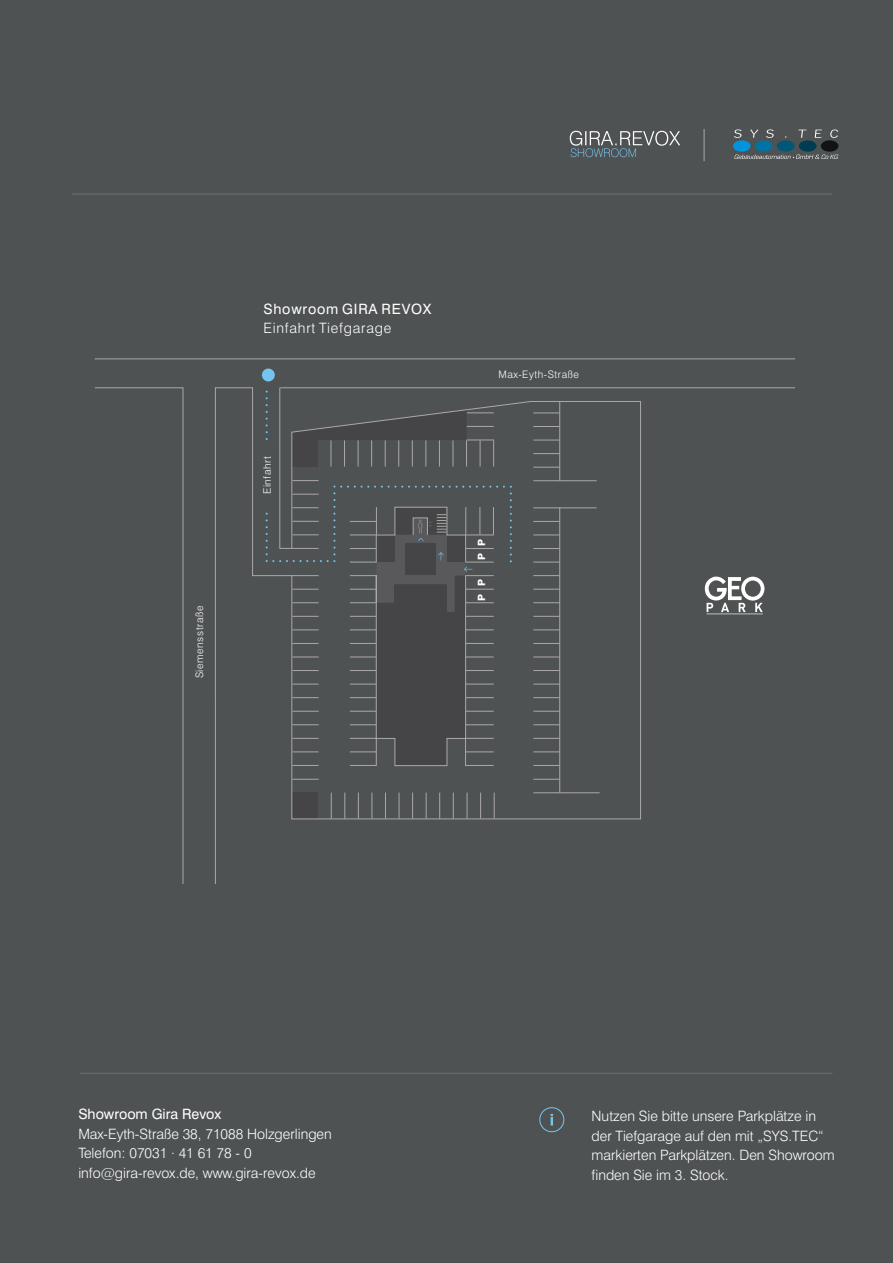
<style>
.page{position:relative;width:893px;height:1263px;background:#4f5252}
.page>*{position:absolute;margin:0;border:0;box-sizing:border-box;transform-origin:0 0}
.t1{font:300 14.25px/19.6px "Swiss 721 BT";color:#fff}
.t2{font:300 14.25px "Swiss 721 BT";letter-spacing:.055em;color:#fff}
.t3{font:14.25px "Swiss 721 BT";letter-spacing:.055em;color:#fff}
.t4{font:14.25px "Swiss 721 BT";color:#fff}
.t5{font:300 10.35px "Swiss 721 BT";letter-spacing:.055em;color:#fff}
.t6{font:800 10.05px "Swiss 721 BT";color:#fff}
</style>
<div class="page">
<svg style="left:570px;top:131px;width:110px;height:26px"></svg>
<svg style="left:734px;top:129px;width:8px;height:9px"></svg>
<svg style="left:750px;top:130px;width:8px;height:8px"></svg>
<svg style="left:766px;top:129px;width:8px;height:9px"></svg>
<svg style="left:798px;top:130px;width:8px;height:8px"></svg>
<svg style="left:815px;top:130px;width:7px;height:8px"></svg>
<svg style="left:830px;top:129px;width:8px;height:9px"></svg>
<div style="left:733px;top:140px;width:18px;height:12px;background:#0094de;border-radius:50%"></div>
<div style="left:777px;top:140px;width:17px;height:12px;background:#005778;border-radius:50%"></div>
<div style="left:799px;top:140px;width:17px;height:12px;background:#003d54;border-radius:50%"></div>
<div style="left:821px;top:140px;width:17px;height:12px;background:#121414;border-radius:50%"></div>
<div style="left:755px;top:140px;width:18px;height:12px;background:#0073a3;border-radius:50%"></div>
<svg style="left:734px;top:154px;width:104px;height:5px"></svg>
<hr style="left:704px;top:129px;width:1px;height:32px;background:#aba8a8">
<hr style="left:80px;top:1073px;width:752px;height:1px;background:#737070">
<hr style="left:72px;top:194px;width:760px;height:1px;background:#737070">
<svg style="left:94px;top:358px;width:701px;height:526px"></svg>
<svg style="left:291px;top:401px;width:350px;height:419px"></svg>
<svg style="left:533px;top:412px;width:26px;height:1px"></svg>
<svg style="left:533px;top:589px;width:26px;height:1px"></svg>
<svg style="left:533px;top:670px;width:26px;height:1px"></svg>
<svg style="left:358px;top:793px;width:1px;height:26px"></svg>
<svg style="left:533px;top:575px;width:26px;height:1px"></svg>
<svg style="left:533px;top:751px;width:26px;height:1px"></svg>
<svg style="left:439px;top:793px;width:1px;height:26px"></svg>
<svg style="left:533px;top:426px;width:26px;height:1px"></svg>
<svg style="left:533px;top:602px;width:26px;height:1px"></svg>
<hr style="left:533px;top:507px;width:64px;height:1px;background:#aba8a8">
<svg style="left:533px;top:684px;width:26px;height:1px"></svg>
<svg style="left:371px;top:793px;width:1px;height:26px"></svg>
<hr style="left:559px;top:401px;width:1px;height:80px;background:#aba8a8">
<hr style="left:559px;top:507px;width:1px;height:286px;background:#aba8a8">
<svg style="left:533px;top:765px;width:27px;height:1px"></svg>
<svg style="left:453px;top:793px;width:1px;height:26px"></svg>
<svg style="left:533px;top:440px;width:27px;height:1px"></svg>
<svg style="left:533px;top:616px;width:27px;height:1px"></svg>
<svg style="left:533px;top:521px;width:27px;height:1px"></svg>
<svg style="left:533px;top:697px;width:27px;height:1px"></svg>
<svg style="left:385px;top:793px;width:1px;height:26px"></svg>
<svg style="left:533px;top:779px;width:27px;height:1px"></svg>
<svg style="left:467px;top:793px;width:1px;height:26px"></svg>
<svg style="left:292px;top:779px;width:27px;height:1px"></svg>
<svg style="left:533px;top:453px;width:27px;height:1px"></svg>
<svg style="left:533px;top:629px;width:27px;height:1px"></svg>
<svg style="left:533px;top:534px;width:27px;height:1px"></svg>
<svg style="left:533px;top:711px;width:27px;height:1px"></svg>
<svg style="left:399px;top:793px;width:1px;height:26px"></svg>
<hr style="left:533px;top:792px;width:67px;height:1px;background:#aba8a8">
<svg style="left:480px;top:793px;width:1px;height:26px"></svg>
<svg style="left:533px;top:467px;width:27px;height:1px"></svg>
<svg style="left:533px;top:643px;width:27px;height:1px"></svg>
<svg style="left:331px;top:793px;width:1px;height:26px"></svg>
<svg style="left:533px;top:548px;width:27px;height:1px"></svg>
<svg style="left:533px;top:724px;width:27px;height:1px"></svg>
<svg style="left:412px;top:793px;width:1px;height:26px"></svg>
<svg style="left:494px;top:793px;width:1px;height:26px"></svg>
<hr style="left:533px;top:480px;width:64px;height:1px;background:#aba8a8">
<svg style="left:533px;top:656px;width:27px;height:1px"></svg>
<svg style="left:344px;top:793px;width:1px;height:26px"></svg>
<svg style="left:533px;top:562px;width:27px;height:1px"></svg>
<svg style="left:533px;top:738px;width:27px;height:1px"></svg>
<svg style="left:426px;top:793px;width:1px;height:26px"></svg>
<svg style="left:252px;top:387px;width:262px;height:379px"></svg>
<svg style="left:539px;top:1107px;width:25px;height:25px"></svg>
<p class="t5" style="left:195px;top:678px;width:74px;rotate:-90deg">Siemensstraße</p>
<p class="t3" style="left:263px;top:303px;width:169px">Showroom GIRA REVOX</p>
<p class="t2" style="left:263px;top:322px;width:129px">Einfahrt Tiefgarage</p>
<p class="t5" style="left:263px;top:494px;width:39px;rotate:-90deg">Einfahrt</p>
<p class="t5" style="left:499px;top:370px;width:82px">Max-Eyth-Straße</p>
<p class="t6" style="left:477px;top:546px;width:8px;rotate:-90deg">P</p>
<p class="t6" style="left:477px;top:560px;width:8px;rotate:-90deg">P</p>
<p class="t6" style="left:477px;top:600px;width:23px;rotate:-90deg">P P</p>
<p class="t4" style="left:78px;top:1108px;width:145px">Showroom Gira Revox</p>
<p class="t1" style="left:171px;top:1127px;width:162px;line-height:15.3px;text-indent:-93px">Max-Eyth-Straße 38, 71088 Holzgerlingen .</p>
<p class="t1" style="left:78px;top:1145px;width:239px">Telefon: 07031 41 61 78 - 0 info@gira-revox.de, www.gira-revox.de</p>
<p class="t1" style="left:592px;top:1107px;width:245px">Nutzen Sie bitte unsere Parkplätze in der Tiefgarage auf den mit „SYS.TEC“ markierten Parkplätzen. Den Showroom finden Sie im 3. Stock.</p>
</div>
